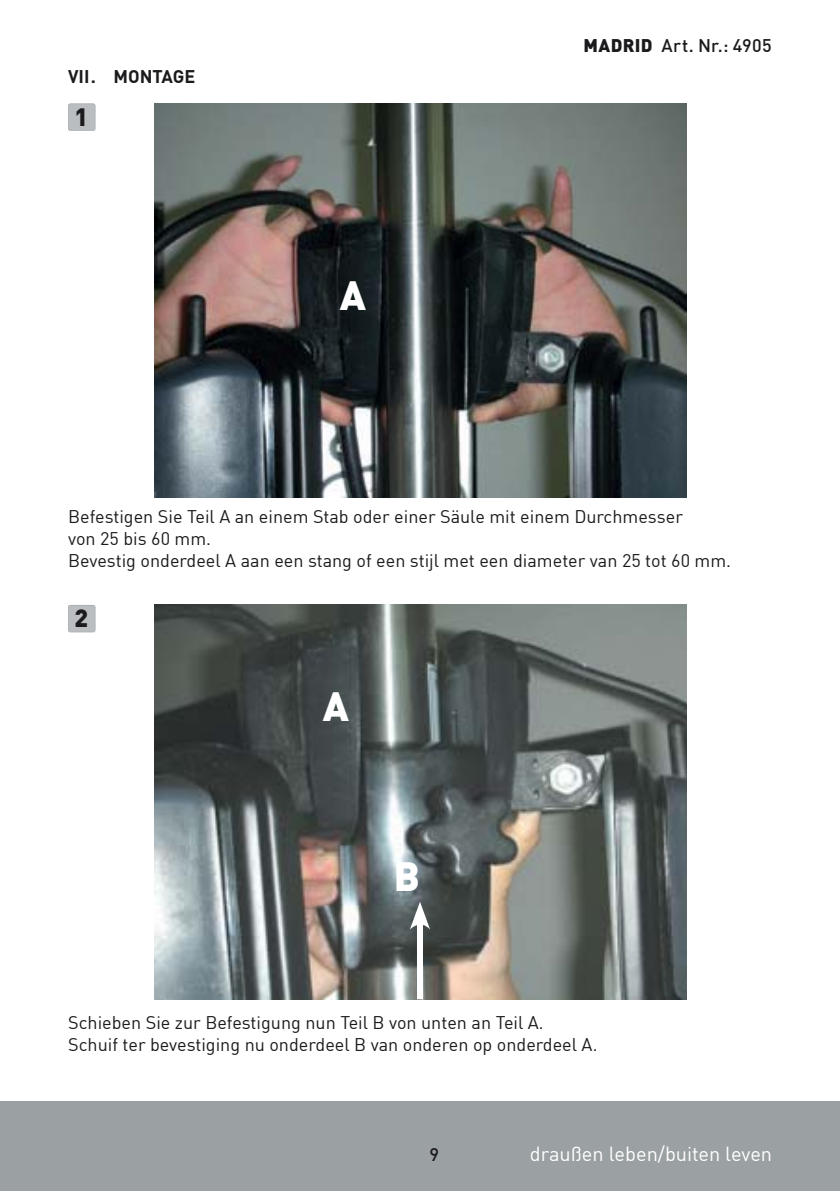
<style>
.page{position:relative;width:840px;height:1191px;background:#fff}
.page>*{position:absolute;margin:0;border:0;box-sizing:border-box;transform-origin:0 0}
.t1{font:900 40px "DIN Offc";color:#fff}
.t2{font:900 24.6px "DIN Offc";color:#1b1a1d}
.t3{font:20px "DIN Offc";color:#fff}
.t4{font:18px/22px "DIN Offc";color:#1b1a1d}
.t5{font:500 18px "DIN Offc";letter-spacing:.025em;color:#1b1a1d}
.t6{font:700 18px "DIN Offc";color:#1b1a1d}
.s1{font-weight:900}
</style>
<div class="page">
<div style="left:0;top:1101px;width:839px;height:90px;background:#9ba0a3"></div>
<svg style="left:68px;top:104px;width:27px;height:27px"></svg>
<svg style="left:68px;top:605px;width:27px;height:27px"></svg>
<img style="left:155px;top:104px;width:530px;height:394px">
<img style="left:155px;top:605px;width:530px;height:394px">
<div style="left:417px;top:918px;width:6px;height:81px;background:#fff"></div>
<svg style="left:409px;top:901px;width:21px;height:28px"></svg>
<p class="t6" style="left:68px;top:64px;width:129px">VII . MONTAGE</p>
<h2 class="t2" style="left:74px;top:100px;width:15px">1</h2>
<h1 class="t1" style="left:340px;top:268px;width:28px">A</h1>
<p class="t5" style="left:583px;top:33px;width:190px"><span class="s1">MADRID</span> Art. Nr.: 4905</p>
<p class="t4" style="left:68px;top:505px;width:664px">Befestigen Sie Teil A an einem Stab oder einer Säule mit einem Durchmesser<br>von 25 bis 60 mm.<br>Bevestig onderdeel A aan een stang of een stijl met een diameter van 25 tot 60 mm.</p>
<h2 class="t2" style="left:74px;top:601px;width:15px">2</h2>
<h1 class="t1" style="left:323px;top:679px;width:28px">A</h1>
<h1 class="t1" style="left:393px;top:849px;width:28px">B</h1>
<p class="t4" style="left:68px;top:1011px;width:530px">Schieben Sie zur Befestigung nun Teil B von unten an Teil A.<br>Schuif ter bevestiging nu onderdeel B van onderen op onderdeel A.</p>
<p class="t5" style="left:429px;top:1142px;width:11px">9</p>
<p class="t3" style="left:529px;top:1140px;width:244px">draußen leben/buiten leven</p>
</div>
